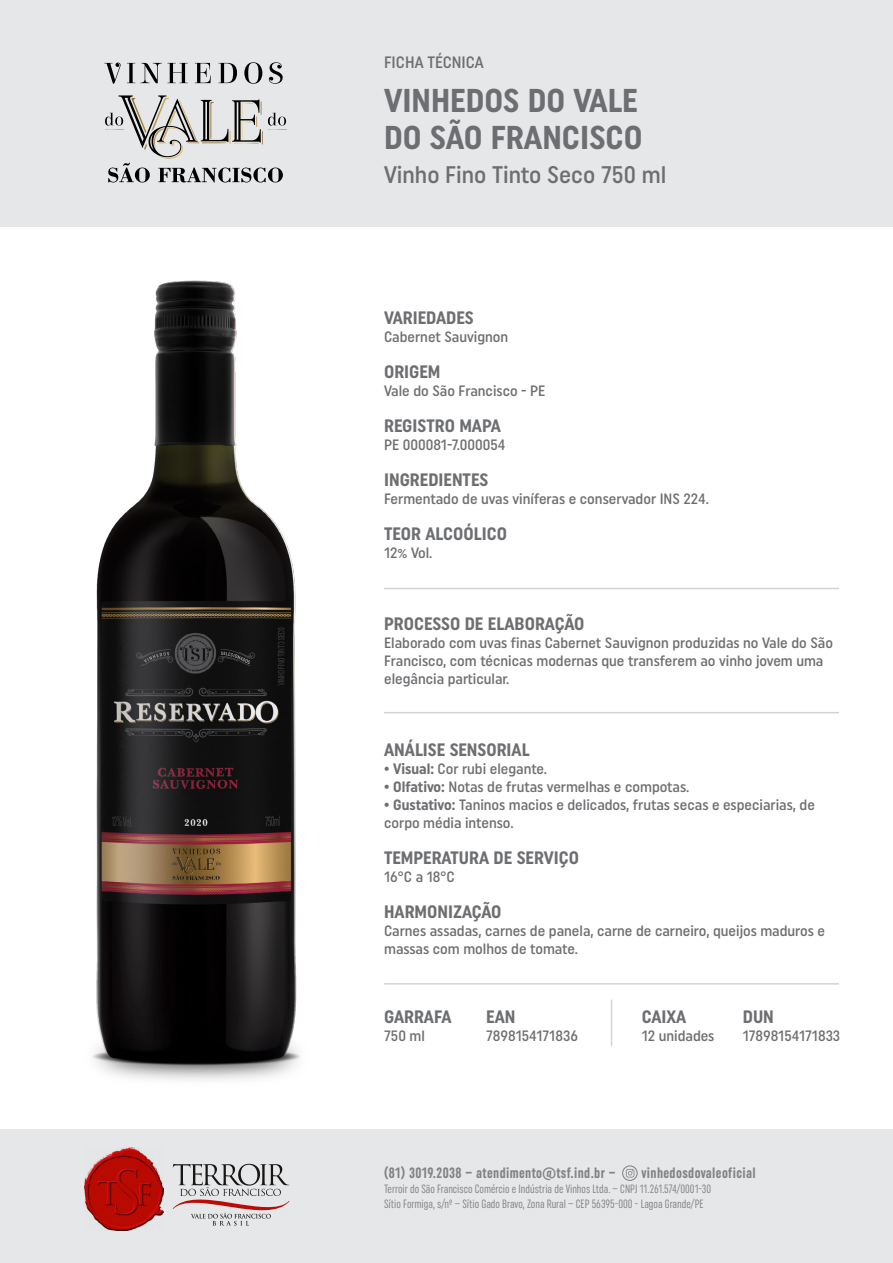
<style>
.page{position:relative;width:893px;height:1263px;background:#fff}
.page>*{position:absolute;margin:0;border:0;box-sizing:border-box;transform-origin:0 0}
.t1{font:700 33px/37.2px "Uniform Condensed";color:#6d6e71}
.t2{font:500 24px "Uniform Condensed";color:#6d6e71}
.t3{font:700 18px "Uniform Condensed";color:#6d6e71}
.t4{font:500 16.5px "Uniform Condensed";color:#6d6e71}
.t5{font:500 15px/18px "Uniform Condensed";color:#6d6e71}
.t6{font:700 extra-condensed 15px "Uniform";letter-spacing:.025em;color:#808285}
.t7{font:extra-condensed 12px/15px "Uniform";color:#808285}
.s1{font-weight:700}
</style>
<div class="page">
<img style="left:92px;top:280px;width:352px;height:801px">
<div style="left:0;top:0;width:893px;height:227px;background:#e6e7e8"></div>
<div style="left:0;top:1129px;width:893px;height:134px;background:#e6e7e8"></div>
<img style="left:84px;top:1147px;width:79px;height:83px">
<svg style="left:173px;top:1164px;width:116px;height:61px"></svg>
<svg style="left:108px;top:163px;width:42px;height:19px"></svg>
<svg style="left:158px;top:168px;width:125px;height:14px"></svg>
<svg style="left:104px;top:62px;width:179px;height:22px"></svg>
<svg style="left:105px;top:95px;width:182px;height:62px"></svg>
<hr style="left:384px;top:712px;width:455px;height:1px;background:#d1d3d4">
<hr style="left:384px;top:588px;width:455px;height:1px;background:#d1d3d4">
<hr style="left:384px;top:983px;width:455px;height:1px;background:#d1d3d4">
<hr style="left:611px;top:999px;width:1px;height:47px;background:#d1d3d4">
<svg style="left:622px;top:1165px;width:16px;height:16px"></svg>
<p class="t4" style="left:384px;top:53px;width:101px">FICHA TÉCNICA</p>
<h1 class="t1" style="left:384px;top:82px;width:260px">VINHEDOS DO VALE<br>DO SÃO FRANCISCO</h1>
<h2 class="t2" style="left:384px;top:160px;width:284px">Vinho Fino Tinto Seco 750 ml</h2>
<p class="t3" style="left:384px;top:307px;width:91px">VARIEDADES</p>
<p class="t5" style="left:384px;top:328px;width:126px">Cabernet Sauvignon</p>
<p class="t3" style="left:384px;top:361px;width:58px">ORIGEM</p>
<p class="t5" style="left:384px;top:382px;width:163px">Vale do São Francisco - PE</p>
<p class="t3" style="left:384px;top:415px;width:118px">REGISTRO MAPA</p>
<p class="t5" style="left:384px;top:436px;width:123px">PE 000081-7.000054</p>
<p class="t3" style="left:384px;top:469px;width:106px">INGREDIENTES</p>
<p class="t5" style="left:384px;top:490px;width:326px">Fermentado de uvas viníferas e conservador INS 224.</p>
<p class="t3" style="left:384px;top:523px;width:124px">TEOR ALCOÓLICO</p>
<p class="t5" style="left:384px;top:544px;width:50px">12% Vol.</p>
<p class="t3" style="left:384px;top:613px;width:202px">PROCESSO DE ELABORAÇÃO</p>
<p class="t5" style="left:384px;top:634px;width:450px">Elaborado com uvas finas Cabernet Sauvignon produzidas no Vale do São<br>Francisco, com técnicas modernas que transferem ao vinho jovem uma elegância particular.</p>
<p class="t3" style="left:384px;top:739px;width:147px">ANÁLISE SENSORIAL</p>
<p class="t5" style="left:384px;top:760px;width:165px"><span class="s1">• Visual:</span> Cor rubi elegante.</p>
<p class="t5" style="left:384px;top:778px;width:307px"><span class="s1">• Olfativo:</span> Notas de frutas vermelhas e compotas.</p>
<p class="t5" style="left:384px;top:796px;width:432px"><span class="s1">• Gustativo:</span> Taninos macios e delicados, frutas secas e especiarias, de corpo média intenso.</p>
<p class="t3" style="left:384px;top:847px;width:196px">TEMPERATURA DE SERVIÇO</p>
<p class="t5" style="left:384px;top:868px;width:72px">16°C a 18°C</p>
<p class="t3" style="left:384px;top:901px;width:119px">HARMONIZAÇÃO</p>
<p class="t5" style="left:384px;top:922px;width:442px">Carnes assadas, carnes de panela, carne de carneiro, queijos maduros e massas com molhos de tomate.</p>
<p class="t3" style="left:384px;top:1006px;width:69px">GARRAFA</p>
<p class="t5" style="left:384px;top:1026px;width:42px">750 ml</p>
<p class="t3" style="left:486px;top:1006px;width:31px">EAN</p>
<p class="t5" style="left:486px;top:1026px;width:93px">7898154171836</p>
<p class="t3" style="left:642px;top:1006px;width:46px">CAIXA</p>
<p class="t5" style="left:642px;top:1026px;width:74px">12 unidades</p>
<p class="t3" style="left:743px;top:1006px;width:33px">DUN</p>
<p class="t5" style="left:743px;top:1026px;width:99px">17898154171833</p>
<p class="t6" style="left:384px;top:1164px;width:233px">(81) 3019.2038 – atendimento@tsf.ind.br –</p>
<p class="t6" style="left:641px;top:1164px;width:116px">vinhedosdovaleoficial</p>
<p class="t7" style="left:384px;top:1181px;width:329px">Terroir do São Francisco Comércio e Indústria de Vinhos Ltda. – CNPJ 11.261.574/0001-30<br>Sítio Formiga, s/nº – Sítio Gado Bravo, Zona Rural – CEP 56395-000 - Lagoa Grande/PE</p>
</div>
